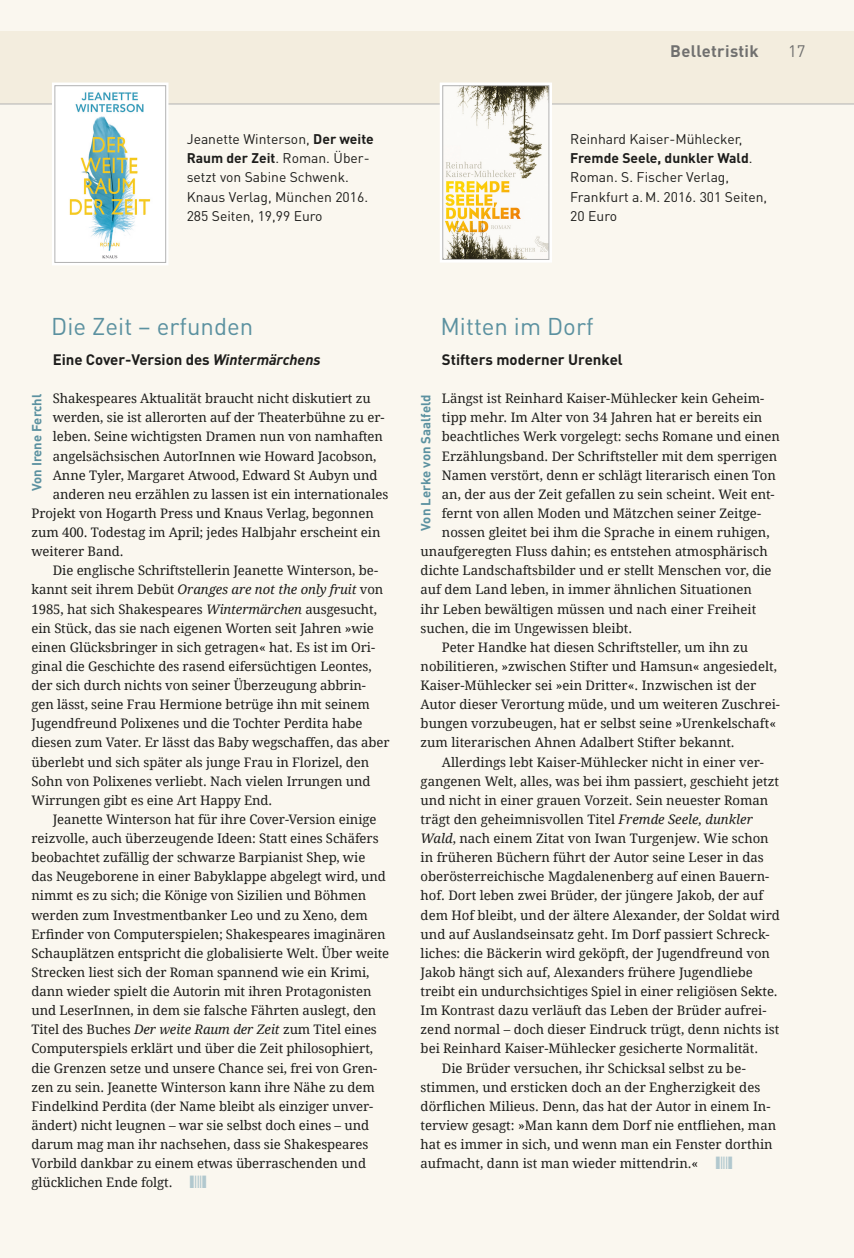
<style>
.page{position:relative;width:854px;height:1258px;background:#faf7ef}
.page>*{position:absolute;margin:0;border:0;box-sizing:border-box;transform-origin:0 0}
.t1{font:24px "DINOT";color:#5b91a0}
.t2{font:700 16.5px "DINOT";letter-spacing:.02em;color:#70706f}
.t3{font:16.5px "DINOT";color:#70706f}
.t4{font:700 15px "DINOT";letter-spacing:-.005em;color:#1d1d1b}
.t5{font:13.8px/19px "DINOT";color:#1d1d1b}
.t6{font:13.2px "Droid Serif";letter-spacing:-.005em;color:#1d1d1b}
.t7{font:italic 13.2px "Droid Serif";letter-spacing:-.005em;color:#1d1d1b}
.t8{font:700 13.2px "DINOT";color:#5b91a0}
.s1{font-weight:700}
.s2{font-style:italic}
.s3{font-style:normal}
</style>
<div class="page">
<div style="left:0;top:32px;width:854px;height:72px;background:#f3edde"></div>
<hr style="left:0;top:104px;width:854px;height:1px;background:#b2b2b2">
<img style="left:57px;top:88px;width:107px;height:173px">
<div style="left:52px;top:83px;width:116px;height:182px;border:3px solid #fff"></div>
<div style="left:55px;top:86px;width:111px;height:177px;border:1px solid #b2b2b2"></div>
<img style="left:444px;top:88px;width:103px;height:170px">
<div style="left:440px;top:83px;width:112px;height:180px;border:3px solid #fff"></div>
<div style="left:442px;top:86px;width:107px;height:174px;border:1px solid #b2b2b2"></div>
<p class="t2" style="left:670px;top:40px;width:90px">Belletristik</p>
<p class="t3" style="left:788px;top:40px;width:19px">17</p>
<p class="t5" style="left:187px;top:129px;width:189px">Jeanette Winterson, <span class="s1">Der weite<br>Raum der Zeit</span>. Roman. Über&shy;setzt von Sabine Schwenk.<br>Knaus Verlag, München 2016.<br>285 Seiten, 19,99 Euro</p>
<p class="t5" style="left:570px;top:129px;width:198px">Reinhard Kaiser-Mühlecker,<br><span class="s1">Fremde Seele, dunkler Wald</span>.<br>Roman. S. Fischer Verlag,<br>Frankfurt a.M. 2016. 301 Seiten,<br>20 Euro</p>
<h1 class="t1" style="left:51px;top:310px;width:204px">Die Zeit – erfunden</h1>
<p class="t4" style="left:53px;top:349px;width:269px">Eine Cover-Version des <span class="s2">Wintermärchens</span></p>
<p class="t6" style="left:53px;top:390px;width:319px">Shakespeares Aktualität braucht nicht diskutiert zu</p>
<p class="t6" style="left:53px;top:409px;width:333px">werden, sie ist allerorten auf der Theaterbühne zu er-</p>
<p class="t6" style="left:53px;top:428px;width:332px">leben. Seine wichtigsten Dramen nun von namhaften</p>
<p class="t6" style="left:53px;top:448px;width:325px">angelsächsischen AutorInnen wie Howard Jacobson,</p>
<p class="t6" style="left:53px;top:467px;width:326px">Anne Tyler, Margaret Atwood, Edward St Aubyn und</p>
<p class="t6" style="left:53px;top:486px;width:337px">anderen neu erzählen zu lassen ist ein internationales</p>
<p class="t6" style="left:31px;top:505px;width:344px">Projekt von Hogarth Press und Knaus Verlag, begonnen</p>
<p class="t6" style="left:31px;top:524px;width:350px">zum 400. Todestag im April; jedes Halbjahr erscheint ein</p>
<p class="t6" style="left:31px;top:543px;width:94px">weiterer Band.</p>
<p class="t6" style="left:53px;top:562px;width:327px">Die englische Schriftstellerin Jeanette Winterson, be-</p>
<p class="t7" style="left:32px;top:581px;width:353px"><span class="s3">kannt seit ihrem Debüt</span> Oranges are not the only fruit <span class="s3">von</span></p>
<p class="t6" style="left:32px;top:601px;width:347px">1985, hat sich Shakespeares <span class="s2">Wintermärchen</span> ausgesucht,</p>
<p class="t6" style="left:32px;top:620px;width:344px">ein Stück, das sie nach eigenen Worten seit Jahren »wie</p>
<p class="t6" style="left:32px;top:639px;width:345px">einen Glücksbringer in sich getragen« hat. Es ist im Ori-</p>
<p class="t6" style="left:32px;top:658px;width:342px">ginal die Geschichte des rasend eifersüchtigen Leontes,</p>
<p class="t6" style="left:32px;top:677px;width:336px">der sich durch nichts von seiner Überzeugung abbrin-</p>
<p class="t6" style="left:32px;top:696px;width:340px">gen lässt, seine Frau Hermione betrüge ihn mit seinem</p>
<p class="t6" style="left:32px;top:715px;width:333px">Jugendfreund Polixenes und die Tochter Perdita habe</p>
<p class="t6" style="left:32px;top:734px;width:359px">diesen zum Vater. Er lässt das Baby wegschaffen, das aber</p>
<p class="t6" style="left:32px;top:754px;width:339px">überlebt und sich später als junge Frau in Florizel, den</p>
<p class="t6" style="left:32px;top:773px;width:341px">Sohn von Polixenes verliebt. Nach vielen Irrungen und</p>
<p class="t6" style="left:32px;top:792px;width:242px">Wirrungen gibt es eine Art Happy End.</p>
<p class="t6" style="left:53px;top:811px;width:325px">Jeanette Winterson hat für ihre Cover-Version einige</p>
<p class="t6" style="left:32px;top:830px;width:349px">reizvolle, auch überzeugende Ideen: Statt eines Schäfers</p>
<p class="t6" style="left:32px;top:849px;width:335px">beobachtet zufällig der schwarze Barpianist Shep, wie</p>
<p class="t6" style="left:32px;top:868px;width:356px">das Neugeborene in einer Babyklappe abgelegt wird, und</p>
<p class="t6" style="left:32px;top:887px;width:336px">nimmt es zu sich; die Könige von Sizilien und Böhmen</p>
<p class="t6" style="left:32px;top:906px;width:338px">werden zum Investmentbanker Leo und zu Xeno, dem</p>
<p class="t6" style="left:32px;top:926px;width:356px">Erfinder von Computerspielen; Shakespeares imaginären</p>
<p class="t6" style="left:32px;top:945px;width:359px">Schauplätzen entspricht die globalisierte Welt. Über weite</p>
<p class="t6" style="left:32px;top:964px;width:339px">Strecken liest sich der Roman spannend wie ein Krimi,</p>
<p class="t6" style="left:32px;top:983px;width:341px">dann wieder spielt die Autorin mit ihren Protagonisten</p>
<p class="t6" style="left:32px;top:1002px;width:346px">und LeserInnen, in dem sie falsche Fährten auslegt, den</p>
<p class="t6" style="left:32px;top:1021px;width:347px">Titel des Buches <span class="s2">Der weite Raum der Zeit</span> zum Titel eines</p>
<p class="t6" style="left:32px;top:1040px;width:343px">Computerspiels erklärt und über die Zeit philosophiert,</p>
<p class="t6" style="left:32px;top:1059px;width:347px">die Grenzen setze und unsere Chance sei, frei von Gren-</p>
<p class="t6" style="left:32px;top:1079px;width:345px">zen zu sein. Jeanette Winterson kann ihre Nähe zu dem</p>
<p class="t6" style="left:32px;top:1098px;width:343px">Findelkind Perdita (der Name bleibt als einziger unver-</p>
<p class="t6" style="left:32px;top:1117px;width:339px">ändert) nicht leugnen – war sie selbst doch eines – und</p>
<p class="t6" style="left:32px;top:1136px;width:338px">darum mag man ihr nachsehen, dass sie Shakespeares</p>
<p class="t6" style="left:32px;top:1155px;width:336px">Vorbild dankbar zu einem etwas überraschenden und</p>
<p class="t6" style="left:32px;top:1174px;width:143px">glücklichen Ende folgt.</p>
<p class="t8" style="left:28px;top:491px;width:99px;rotate:-90deg">Von Irene Ferchl</p>
<h1 class="t1" style="left:440px;top:310px;width:155px">Mitten im Dorf</h1>
<p class="t4" style="left:442px;top:349px;width:182px">Stifters moderner Urenkel</p>
<p class="t6" style="left:442px;top:390px;width:324px">Längst ist Reinhard Kaiser-Mühlecker kein Geheim-</p>
<p class="t6" style="left:442px;top:409px;width:322px">tipp mehr. Im Alter von 34 Jahren hat er bereits ein</p>
<p class="t6" style="left:442px;top:428px;width:340px">beachtliches Werk vorgelegt: sechs Romane und einen</p>
<p class="t6" style="left:442px;top:448px;width:337px">Erzählungsband. Der Schriftsteller mit dem sperrigen</p>
<p class="t6" style="left:442px;top:467px;width:335px">Namen verstört, denn er schlägt literarisch einen Ton</p>
<p class="t6" style="left:442px;top:486px;width:334px">an, der aus der Zeit gefallen zu sein scheint. Weit ent-</p>
<p class="t6" style="left:442px;top:505px;width:321px">fernt von allen Moden und Mätzchen seiner Zeitge-</p>
<p class="t6" style="left:442px;top:524px;width:329px">nossen gleitet bei ihm die Sprache in einem ruhigen,</p>
<p class="t6" style="left:421px;top:543px;width:349px">unaufgeregten Fluss dahin; es entstehen atmosphärisch</p>
<p class="t6" style="left:421px;top:562px;width:352px">dichte Landschaftsbilder und er stellt Menschen vor, die</p>
<p class="t6" style="left:421px;top:581px;width:333px">auf dem Land leben, in immer ähnlichen Situationen</p>
<p class="t6" style="left:421px;top:601px;width:337px">ihr Leben bewältigen müssen und nach einer Freiheit</p>
<p class="t6" style="left:421px;top:620px;width:213px">suchen, die im Ungewissen bleibt.</p>
<p class="t6" style="left:442px;top:639px;width:308px">Peter Handke hat diesen Schriftsteller, um ihn zu</p>
<p class="t6" style="left:421px;top:658px;width:358px">nobilitieren, »zwischen Stifter und Hamsun« angesiedelt,</p>
<p class="t6" style="left:421px;top:677px;width:337px">Kaiser-Mühlecker sei »ein Dritter«. Inzwischen ist der</p>
<p class="t6" style="left:421px;top:696px;width:361px">Autor dieser Verortung müde, und um weiteren Zuschrei-</p>
<p class="t6" style="left:421px;top:715px;width:357px">bungen vorzubeugen, hat er selbst seine »Urenkelschaft«</p>
<p class="t6" style="left:421px;top:734px;width:316px">zum literarischen Ahnen Adalbert Stifter bekannt.</p>
<p class="t6" style="left:442px;top:754px;width:324px">Allerdings lebt Kaiser-Mühlecker nicht in einer ver-</p>
<p class="t6" style="left:421px;top:773px;width:360px">gangenen Welt, alles, was bei ihm passiert, geschieht jetzt</p>
<p class="t6" style="left:421px;top:792px;width:349px">und nicht in einer grauen Vorzeit. Sein neuester Roman</p>
<p class="t6" style="left:421px;top:811px;width:334px">trägt den geheimnisvollen Titel <span class="s2">Fremde Seele, dunkler</span></p>
<p class="t6" style="left:421px;top:830px;width:350px"><span class="s2">Wald</span>, nach einem Zitat von Iwan Turgenjew. Wie schon</p>
<p class="t6" style="left:421px;top:849px;width:345px">in früheren Büchern führt der Autor seine Leser in das</p>
<p class="t6" style="left:421px;top:868px;width:350px">oberösterreichische Magdalenenberg auf einen Bauern-</p>
<p class="t6" style="left:421px;top:887px;width:344px">hof. Dort leben zwei Brüder, der jüngere Jakob, der auf</p>
<p class="t6" style="left:421px;top:906px;width:361px">dem Hof bleibt, und der ältere Alexander, der Soldat wird</p>
<p class="t6" style="left:421px;top:926px;width:350px">und auf Auslandseinsatz geht. Im Dorf passiert Schreck-</p>
<p class="t6" style="left:421px;top:945px;width:351px">liches: die Bäckerin wird geköpft, der Jugendfreund von</p>
<p class="t6" style="left:421px;top:964px;width:334px">Jakob hängt sich auf, Alexanders frühere Jugendliebe</p>
<p class="t6" style="left:421px;top:983px;width:359px">treibt ein undurchsichtiges Spiel in einer religiösen Sekte.</p>
<p class="t6" style="left:421px;top:1002px;width:347px">Im Kontrast dazu verläuft das Leben der Brüder aufrei-</p>
<p class="t6" style="left:421px;top:1021px;width:360px">zend normal – doch dieser Eindruck trügt, denn nichts ist</p>
<p class="t6" style="left:421px;top:1040px;width:339px">bei Reinhard Kaiser-Mühlecker gesicherte Normalität.</p>
<p class="t6" style="left:442px;top:1059px;width:305px">Die Brüder versuchen, ihr Schicksal selbst zu be-</p>
<p class="t6" style="left:421px;top:1079px;width:341px">stimmen, und ersticken doch an der Engherzigkeit des</p>
<p class="t6" style="left:421px;top:1098px;width:351px">dörflichen Milieus. Denn, das hat der Autor in einem In-</p>
<p class="t6" style="left:421px;top:1117px;width:357px">terview gesagt: »Man kann dem Dorf nie entfliehen, man</p>
<p class="t6" style="left:421px;top:1136px;width:354px">hat es immer in sich, und wenn man ein Fenster dorthin</p>
<p class="t6" style="left:421px;top:1155px;width:279px">aufmacht, dann ist man wieder mittendrin.«</p>
<p class="t8" style="left:417px;top:531px;width:138px;rotate:-90deg">Von Lerke von Saalfeld</p>
</div>
